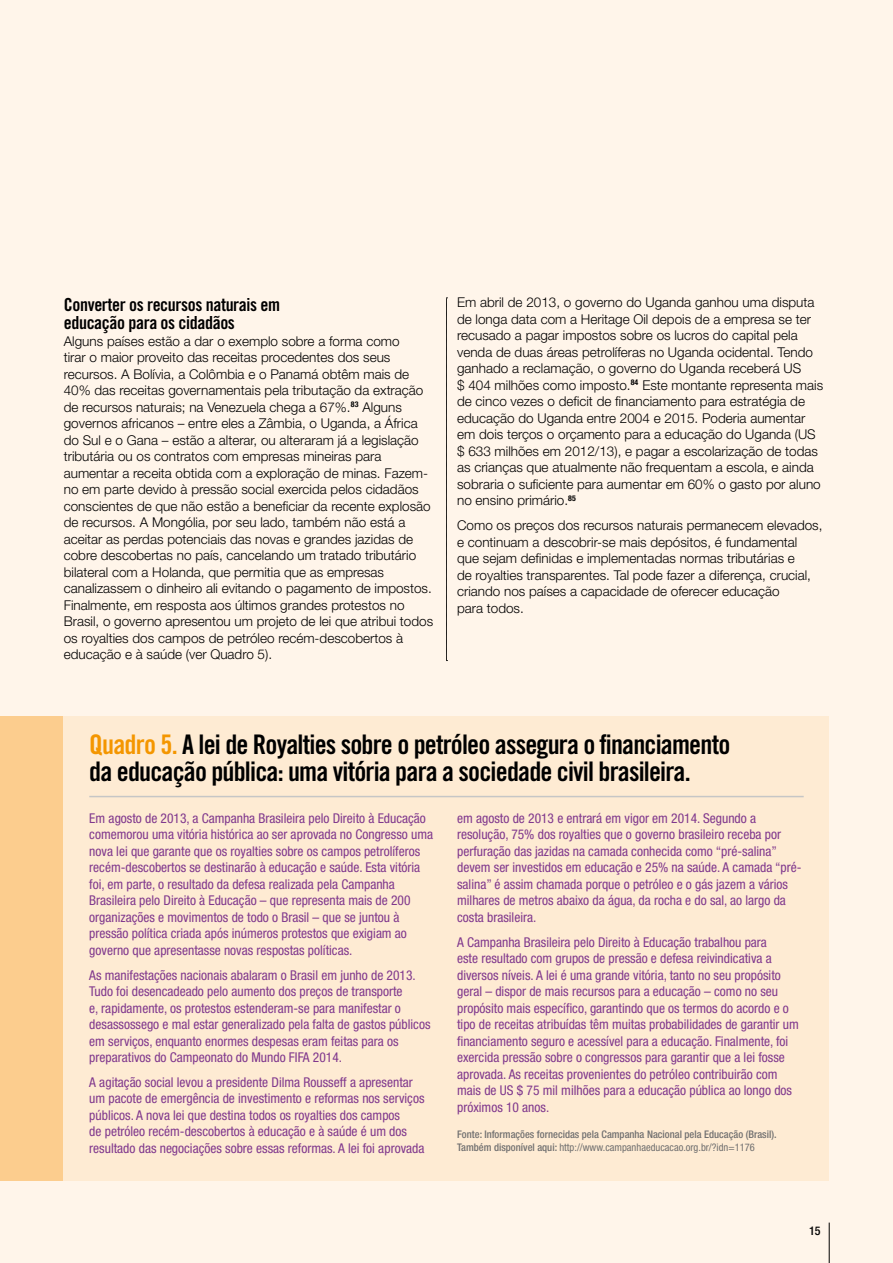
<style>
.page{position:relative;width:893px;height:1263px;background:#fff5ea}
.page>*{position:absolute;margin:0;border:0;box-sizing:border-box;transform-origin:0 0}
.t1{font:27px/27px "Trade Gothic Bold Cond Twenty";letter-spacing:-.03em;color:#000}
.t2{font:18px/18px "Trade Gothic Bold Cond Twenty";letter-spacing:-.02em;color:#000}
.t3{font:condensed 13.5px/16.5px "Helvetica Neue LT Std";color:#80388d}
.t4{font:300 13.5px/16.5px "Helvetica Neue LT Std";color:#000}
.t5{font:500 condensed 12px "Helvetica Neue LT Std";color:#000}
.t6{font:500 condensed 10.5px/13.5px "Helvetica Neue LT Std";color:#706f6f}
.s1{color:#f49600}
.s2{font-weight:400}
</style>
<div class="page">
<div style="left:0;top:716px;width:174px;height:465px;background:#fccd8e"></div>
<div style="left:64px;top:716px;width:765px;height:465px;background:#feebd3"></div>
<hr style="left:89px;top:796px;width:715px;height:1px;background:#c6c6c6">
<svg style="left:446px;top:298px;width:1px;height:363px"></svg>
<hr style="left:829px;top:1222px;width:1px;height:41px;background:#000">
<h2 class="t2" style="left:64px;top:296px;width:218px">Converter os recursos naturais em educação para os cidadãos</h2>
<p class="t4" style="left:64px;top:333px;width:371px">Alguns países estão a dar o exemplo sobre a forma como<br>tirar o maior proveito das receitas procedentes dos seus recursos. A Bolívia, a Colômbia e o Panamá obtêm mais de 40% das receitas governamentais pela tributação da extração de recursos naturais; na Venezuela chega a 67%.<sup>83</sup> Alguns governos africanos – entre eles a Zâmbia, o Uganda, a África do Sul e o Gana – estão a alterar, ou alteraram já a legislação tributária ou os contratos com empresas mineiras para aumentar a receita obtida com a exploração de minas. Fazem&shy;no em parte devido à pressão social exercida pelos cidadãos conscientes de que não estão a beneficiar da recente explosão de recursos. A Mongólia, por seu lado, também não está a aceitar as perdas potenciais das novas e grandes jazidas de cobre descobertas no país, cancelando um tratado tributário bilateral com a Holanda, que permitia que as empresas canalizassem o dinheiro ali evitando o pagamento de impostos.<br>Finalmente, em resposta aos últimos grandes protestos no Brasil, o governo apresentou um projeto de lei que atribui todos os royalties dos campos de petróleo recém-descobertos à educação e à saúde (ver Quadro 5).</p>
<p class="t4" style="left:457px;top:294px;width:368px">Em abril de 2013, o governo do Uganda ganhou uma disputa de longa data com a Heritage Oil depois de a empresa se ter recusado a pagar impostos sobre os lucros do capital pela venda de duas áreas petrolíferas no Uganda ocidental. Tendo ganhado a reclamação, o governo do Uganda receberá US<br>$ 404 milhões como imposto.<sup>84</sup> Este montante representa mais de cinco vezes o deficit de financiamento para estratégia de educação do Uganda entre 2004 e 2015. Poderia aumentar em dois terços o orçamento para a educação do Uganda (US $ 633 milhões em 2012/13), e pagar a escolarização de todas as crianças que atualmente não frequentam a escola, e ainda sobraria o suficiente para aumentar em 60% o gasto por aluno no ensino primário.<sup>85</sup></p>
<p class="t4" style="left:457px;top:517px;width:367px">Como os preços dos recursos naturais permanecem elevados, e continuam a descobrir-se mais depósitos, é fundamental que sejam definidas e implementadas normas tributárias e<br>de royalties transparentes. Tal pode fazer a diferença, crucial, criando nos países a capacidade de oferecer educação<br>para todos.</p>
<h1 class="t1" style="left:89px;top:730px;width:643px"><span class="s1">Quadro 5.</span> A lei de Royalties sobre o petróleo assegura o financiamento da educação pública: uma vitória para a sociedade civil brasileira.</h1>
<p class="t3" style="left:89px;top:810px;width:345px">Em agosto de 2013, a Campanha Brasileira pelo Direito à Educação comemorou uma vitória histórica ao ser aprovada no Congresso uma nova lei que garante que os royalties sobre os campos petrolíferos recém-descobertos se destinarão à educação e saúde. Esta vitória foi, em parte, o resultado da defesa realizada pela Campanha Brasileira pelo Direito à Educação – que representa mais de 200 organizações e movimentos de todo o Brasil – que se juntou à pressão política criada após inúmeros protestos que exigiam ao governo que apresentasse novas respostas políticas.</p>
<p class="t3" style="left:89px;top:966px;width:343px">As manifestações nacionais abalaram o Brasil em junho de 2013.<br>Tudo foi desencadeado pelo aumento dos preços de transporte<br>e, rapidamente, os protestos estenderam-se para manifestar o desassossego e mal estar generalizado pela falta de gastos públicos em serviços, enquanto enormes despesas eram feitas para os preparativos do Campeonato do Mundo FIFA 2014.</p>
<p class="t3" style="left:89px;top:1074px;width:337px">A agitação social levou a presidente Dilma Rousseff a apresentar um pacote de emergência de investimento e reformas nos serviços públicos. A nova lei que destina todos os royalties dos campos<br>de petróleo recém-descobertos à educação e à saúde é um dos resultado das negociações sobre essas reformas. A lei foi aprovada</p>
<p class="t3" style="left:457px;top:810px;width:346px">em agosto de 2013 e entrará em vigor em 2014. Segundo a resolução, 75% dos royalties que o governo brasileiro receba por perfuração das jazidas na camada conhecida como “pré-salina” devem ser investidos em educação e 25% na saúde. A camada “pré&shy;salina” é assim chamada porque o petróleo e o gás jazem a vários milhares de metros abaixo da água, da rocha e do sal, ao largo da costa brasileira.</p>
<p class="t3" style="left:457px;top:933px;width:343px">A Campanha Brasileira pelo Direito à Educação trabalhou para<br>este resultado com grupos de pressão e defesa reivindicativa a diversos níveis. A lei é uma grande vitória, tanto no seu propósito geral – dispor de mais recursos para a educação – como no seu propósito mais específico, garantindo que os termos do acordo e o tipo de receitas atribuídas têm muitas probabilidades de garantir um financiamento seguro e acessível para a educação. Finalmente, foi exercida pressão sobre o congressos para garantir que a lei fosse aprovada. As receitas provenientes do petróleo contribuirão com mais de US $ 75 mil milhões para a educação pública ao longo dos próximos 10 anos.</p>
<p class="t6" style="left:457px;top:1127px;width:321px">Fonte: Informações fornecidas pela Campanha Nacional pela Educação (Brasil).<br>Também disponível aqui: <span class="s2">http://www.campanhaeducacao.org.br/?idn=1176</span></p>
<p class="t5" style="left:809px;top:1224px;width:13px">15</p>
</div>
